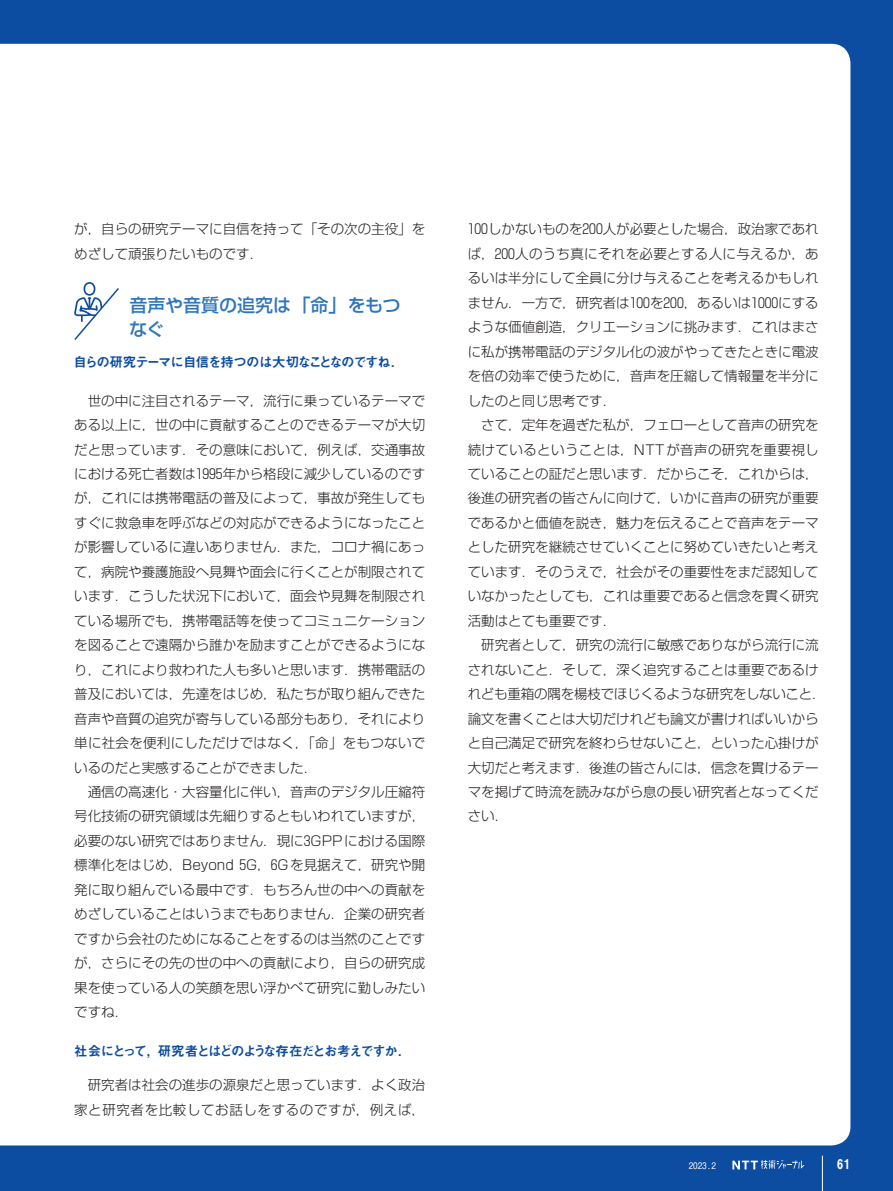
<style>
.page{position:relative;width:893px;height:1191px;background:#0d4da1}
.page>*{position:absolute;margin:0;border:0;box-sizing:border-box;transform-origin:0 0}
.t1{font:500 18px/24.5px "Shin Go Pr 6";letter-spacing:-.01em;color:#2e76bc}
.t2{font:300 13.5px/24.5px "Shin Go Pr 6";color:#231f20;text-align:justify}
.t3{font:13.5px "Midashi Go Pr 6 MB31";letter-spacing:-.125em;color:#0d4da1}
.t4{font:13.5px "Midashi Go Pr 6 MB31";letter-spacing:-.095em;color:#0d4da1}
.t5{font:13.5px "Midashi Go Pr 6 MB31";color:#fff}
.t6{font:500 9px "Gothic BBB Pr 6";color:#fff}
</style>
<div class="page">
<div style="left:0;top:44px;width:850px;height:1101px;background:#fff"></div>
<svg style="left:732px;top:1160px;width:73px;height:9px"></svg>
<hr style="left:822px;top:1155px;width:1px;height:36px;background:#fff">
<svg style="left:73px;top:282px;width:48px;height:59px;background:#dee7f2"></svg>
<p class="t2" style="left:74px;top:216px;width:352px">が，自らの研究テーマに自信を持って「その次の主役」をめざして頑張りたいものです．</p>
<h1 class="t1" style="left:129px;top:291px;width:273px">音声や音質の追究は「命」をもつなぐ</h1>
<p class="t4" style="left:74px;top:351px;width:332px">自らの研究テーマに自信を持つのは大切なことなのですね．</p>
<p class="t2" style="left:74px;top:387px;width:353px;text-indent:13px">世の中に注目されるテーマ，流行に乗っているテーマである以上に，世の中に貢献することのできるテーマが大切だと思っています．その意味において，例えば，交通事故における死亡者数は1995年から格段に減少しているのですが，これには携帯電話の普及によって，事故が発生してもすぐに救急車を呼ぶなどの対応ができるようになったことが影響しているに違いありません．また，コロナ禍にあって，病院や養護施設へ見舞や面会に行くことが制限されています．こうした状況下において，面会や見舞を制限されている場所でも，携帯電話等を使ってコミュニケーションを図ることで遠隔から誰かを励ますことができるようになり，これにより救われた人も多いと思います．携帯電話の普及においては，先達をはじめ，私たちが取り組んできた音声や音質の追究が寄与している部分もあり，それにより単に社会を便利にしただけではなく，「命」をもつないでいるのだと実感することができました．</p>
<p class="t2" style="left:74px;top:778px;width:353px;text-indent:13px">通信の高速化・大容量化に伴い，音声のデジタル圧縮符号化技術の研究領域は先細りするともいわれていますが，必要のない研究ではありません．現に3GPPにおける国際標準化をはじめ，Beyond 5G，６Gを見据えて，研究や開発に取り組んでいる最中です．もちろん世の中への貢献をめざしていることはいうまでもありません．企業の研究者ですから会社のためになることをするのは当然のことですが，さらにその先の世の中への貢献により，自らの研究成果を使っている人の笑顔を思い浮かべて研究に勤しみたいですね．</p>
<p class="t3" style="left:74px;top:1040px;width:339px">社会にとって，研究者とはどのような存在だとお考えですか．</p>
<p class="t2" style="left:74px;top:1072px;width:352px;text-align:right">研究者は社会の進歩の源泉だと思っています．よく政治家と研究者を比較してお話しをするのですが，例えば，</p>
<p class="t2" style="left:468px;top:216px;width:353px">100しかないものを200人が必要とした場合，政治家であれば，200人のうち真にそれを必要とする人に与えるか，あるいは半分にして全員に分け与えることを考えるかもしれません．一方で，研究者は100を200，あるいは1000にするような価値創造，クリエーションに挑みます．これはまさに私が携帯電話のデジタル化の波がやってきたときに電波を倍の効率で使うために，音声を圧縮して情報量を半分にしたのと同じ思考です．</p>
<p class="t2" style="left:468px;top:411px;width:353px;text-indent:14px">さて，定年を過ぎた私が，フェローとして音声の研究を続けているということは，NTTが音声の研究を重要視していることの証だと思います．だからこそ，これからは，後進の研究者の皆さんに向けて，いかに音声の研究が重要であるかと価値を説き，魅力を伝えることで音声をテーマとした研究を継続させていくことに努めていきたいと考えています．そのうえで，社会がその重要性をまだ認知していなかったとしても，これは重要であると信念を貫く研究活動はとても重要です．</p>
<p class="t2" style="left:468px;top:631px;width:359px;text-align:left;text-indent:14px">研究者として，研究の流行に敏感でありながら流行に流されないこと．そして，深く追究することは重要であるけれども重箱の隅を楊枝でほじくるような研究をしないこと．論文を書くことは大切だけれども論文が書ければいいからと自己満足で研究を終わらせないこと，といった心掛けが大切だと考えます．後進の皆さんには，信念を貫けるテーマを掲げて時流を読みながら息の長い研究者となってください．</p>
<p class="t6" style="left:689px;top:1158px;width:29px">2023.2</p>
<p class="t5" style="left:837px;top:1153px;width:15px">61</p>
</div>
